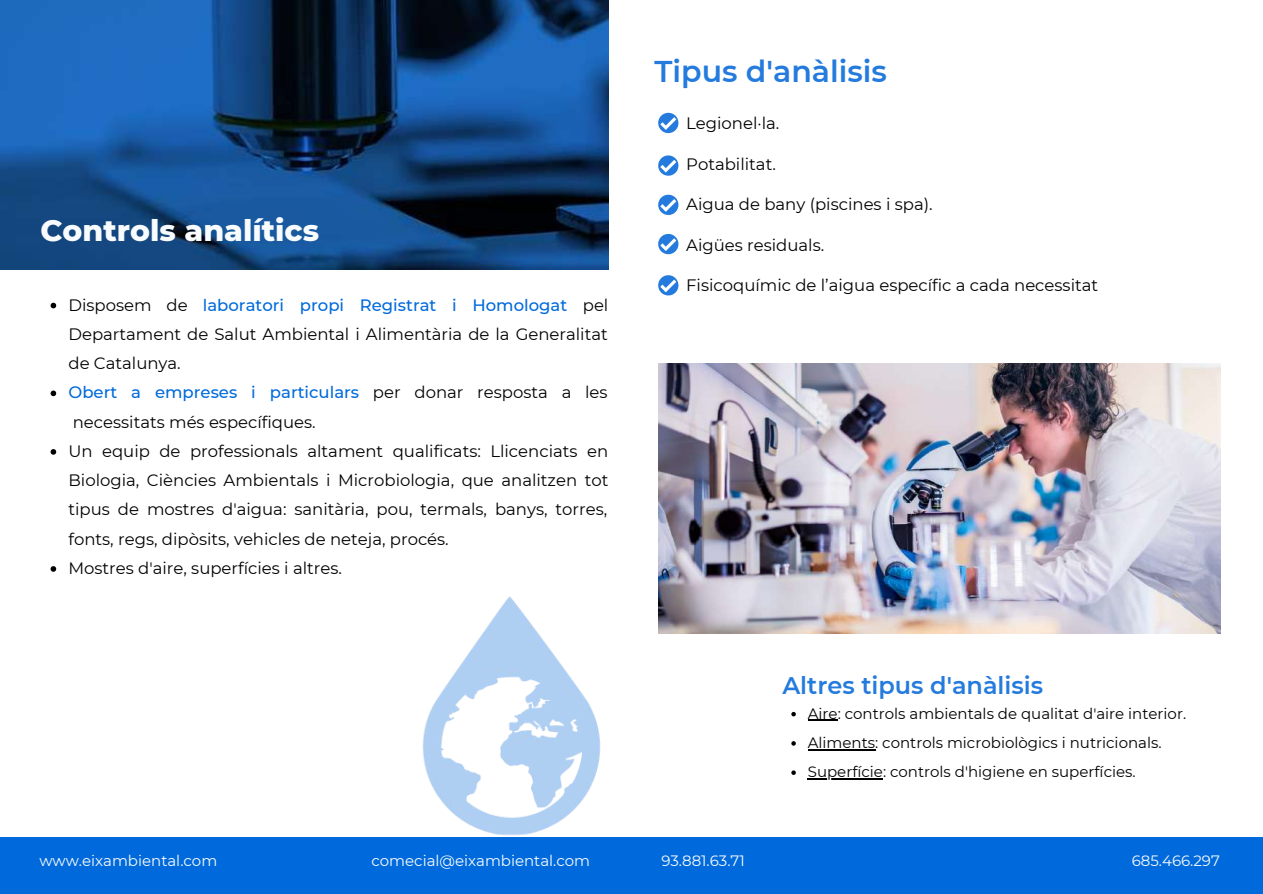
<style>
.page{position:relative;width:1263px;height:894px;background:#fff}
.page>*{position:absolute;margin:0;border:0;box-sizing:border-box;transform-origin:0 0}
.t1{font:800 30px "Montserrat";color:#f9fcfe}
.t2{font:600 30px "Montserrat";color:#247bdd}
.t3{font:600 24px "Montserrat";color:#247bdd}
.t4{font:16.5px/29.2px "Montserrat";color:#000}
.t5{font:15px/29.2px "Montserrat";color:#000}
.t6{font:15px "Montserrat";color:#f9fcfe}
.s1{font-weight:500;color:#006adc}
</style>
<div class="page">
<img style="left:0;top:0;width:608px;height:269px">
<img style="left:422px;top:596px;width:179px;height:239px">
<svg style="left:658px;top:275px;width:20px;height:20px"></svg>
<svg style="left:658px;top:234px;width:20px;height:20px"></svg>
<svg style="left:658px;top:195px;width:20px;height:20px"></svg>
<svg style="left:658px;top:155px;width:20px;height:21px"></svg>
<svg style="left:658px;top:113px;width:20px;height:20px"></svg>
<img style="left:658px;top:363px;width:562px;height:270px">
<svg style="left:51px;top:302px;width:5px;height:6px"></svg>
<svg style="left:51px;top:390px;width:5px;height:6px"></svg>
<svg style="left:51px;top:449px;width:5px;height:5px"></svg>
<svg style="left:51px;top:566px;width:5px;height:5px"></svg>
<svg style="left:791px;top:711px;width:5px;height:5px"></svg>
<hr style="left:808px;top:719px;width:30px;height:1px;background:#000">
<svg style="left:791px;top:741px;width:5px;height:4px"></svg>
<hr style="left:808px;top:748px;width:67px;height:2px;background:#000">
<svg style="left:791px;top:770px;width:5px;height:4px"></svg>
<hr style="left:808px;top:778px;width:75px;height:1px;background:#000">
<div style="left:0;top:836px;width:1263px;height:57px;background:#006adc"></div>
<h1 class="t1" style="left:40px;top:211px;width:280px">Controls analítics</h1>
<p class="t4" style="left:68px;top:290px;width:541px">Disposem de <span class="s1">laboratori propi Registrat i Homologat</span> pel Departament de Salut Ambiental i Alimentària de la Generalitat de Catalunya.<br><span class="s1">Obert a empreses i particulars</span> per donar resposta a les necessitats més específiques.<br>Un equip de professionals altament qualificats: Llicenciats en Biologia, Ciències Ambientals i Microbiologia, que analitzen tot tipus de mostres d'aigua: sanitària, pou, termals, banys, torres, fonts, regs, dipòsits, vehicles de neteja, procés.<br>Mostres d'aire, superfícies i altres.</p>
<h1 class="t2" style="left:654px;top:53px;width:234px">Tipus d'anàlisis</h1>
<p class="t4" style="left:686px;top:109px;width:95px">Legionel·la.</p>
<p class="t4" style="left:686px;top:149px;width:91px">Potabilitat.</p>
<p class="t4" style="left:686px;top:190px;width:248px">Aigua de bany (piscines i spa).</p>
<p class="t4" style="left:686px;top:230px;width:140px">Aigües residuals.</p>
<p class="t4" style="left:686px;top:271px;width:413px">Fisicoquímic de l’aigua específic a cada necessitat</p>
<h2 class="t3" style="left:782px;top:670px;width:262px">Altres tipus d'anàlisis</h2>
<p class="t5" style="left:808px;top:698px;width:380px">Aire: controls ambientals de qualitat d'aire interior.<br>Aliments: controls microbiològics i nutricionals.<br>Superfície: controls d'higiene en superfícies.</p>
<p class="t6" style="left:39px;top:851px;width:179px">www.eixambiental.com</p>
<p class="t6" style="left:371px;top:851px;width:220px">comecial@eixambiental.com</p>
<p class="t6" style="left:661px;top:851px;width:85px">93.881.63.71</p>
<p class="t6" style="left:1132px;top:851px;width:90px">685.466.297</p>
<p class="t6" style="left:662px;top:862px;width:85px">93.881.63.71</p>
</div>
